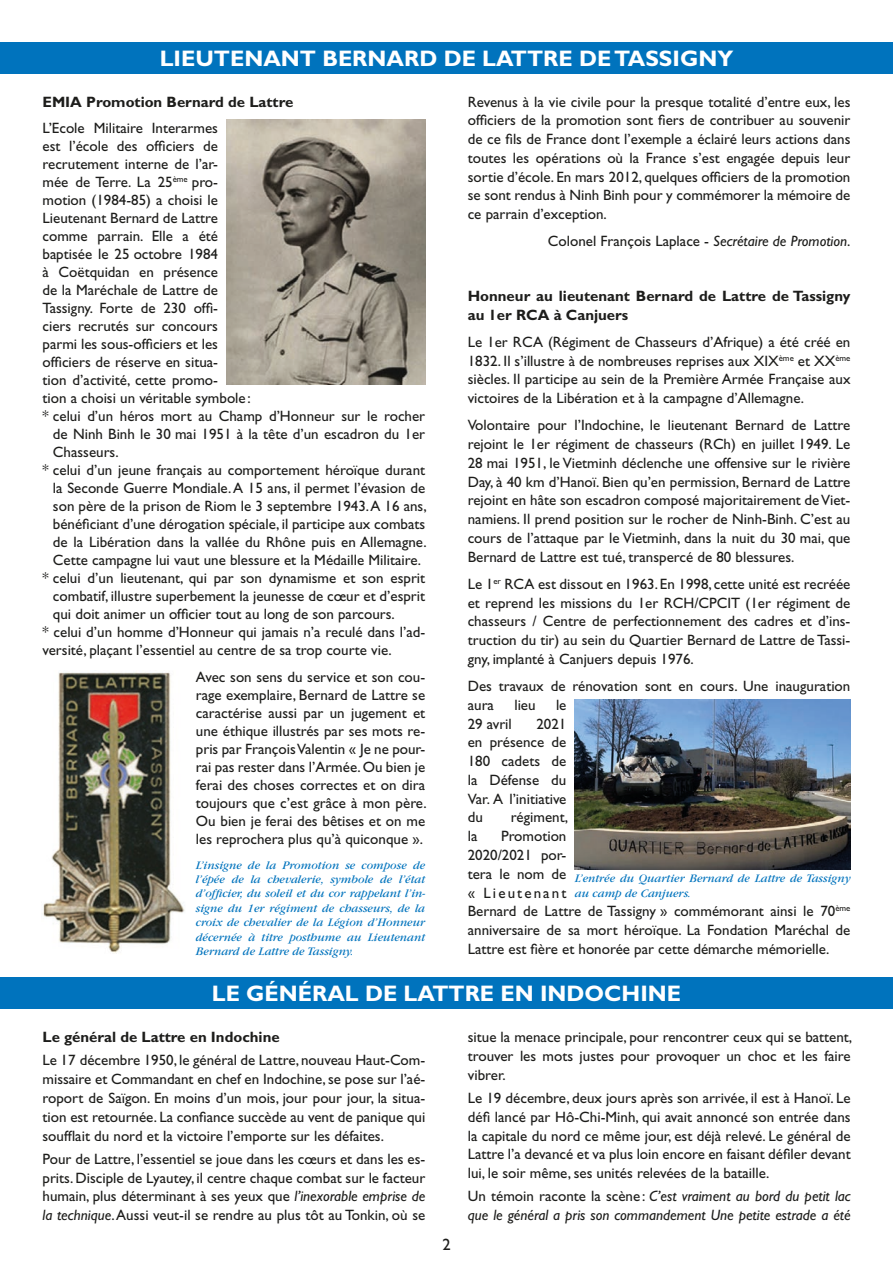
<style>
.page{position:relative;width:893px;height:1263px;background:#fff}
.page>*{position:absolute;margin:0;border:0;box-sizing:border-box;transform-origin:0 0}
.t1{font:700 22.5px "Gill Sans Std";color:#fff}
.t2{font:16.5px "Gill Sans Std";color:#1d1d1b}
.t3{font:15px/18.8px "Gill Sans Std";color:#1d1d1b;text-align:justify}
.t4{font:700 15px/18.8px "Gill Sans Std";color:#1d1d1b}
.t5{font:italic 15px/18.9px "Gill Sans Std";color:#1d1d1b}
.t6{font:italic 12px/14.4px "Garamond";color:#0073bd;text-align:justify}
.s1{font-style:italic}
.s2{font-style:normal}
</style>
<div class="page">
<div style="left:0;top:43px;width:893px;height:31px;background:#0073bd"></div>
<img style="left:43px;top:672px;width:142px;height:281px">
<img style="left:227px;top:119px;width:198px;height:266px">
<img style="left:575px;top:699px;width:276px;height:171px">
<div style="left:0;top:977px;width:893px;height:32px;background:#0073bd"></div>
<p class="t1" style="left:160px;top:45px;width:575px">LIEUTENANT BERNARD DE LATTRE DE TASSIGNY</p>
<p class="t4" style="left:43px;top:92px;width:252px">EMIA Promotion Bernard de Lattre</p>
<p class="t3" style="left:43px;top:119px;width:210px;line-height:18px;text-align:left">L’Ecole Militaire Interarmes<br>est l’école des officiers de recrutement interne de l’ar-<br>mée de Terre. La 25<sup>ème</sup> pro&shy;motion (1984-85) a choisi le<br>Lieutenant Bernard de Lattre comme parrain. Elle a été baptisée le 25 octobre 1984<br>à Coëtquidan en présence<br>de la Maréchale de Lattre de<br>Tassigny. Forte de 230 offi-<br>ciers recrutés sur concours parmi les sous-officiers et les officiers de réserve en situa-<br>tion d’activité, cette promo-<br>tion a choisi un véritable symbole :</p>
<p class="t3" style="left:53px;top:407px;width:374px;line-height:18px;text-indent:-10px">* celui d’un héros mort au Champ d’Honneur sur le rocher de Ninh Binh le 30 mai 1951 à la tête d’un escadron du 1er Chasseurs.</p>
<p class="t3" style="left:53px;top:461px;width:375px;line-height:18px;text-indent:-10px">* celui d’un jeune français au comportement héroïque durant la Seconde Guerre Mondiale. A 15 ans, il permet l’évasion de son père de la prison de Riom le 3 septembre 1943. A 16 ans, bénéficiant d’une dérogation spéciale, il participe aux combats de la Libération dans la vallée du Rhône puis en Allemagne.<br>Cette campagne lui vaut une blessure et la Médaille Militaire.</p>
<p class="t3" style="left:53px;top:569px;width:374px;line-height:18px;text-indent:-10px">* celui d’un lieutenant, qui par son dynamisme et son esprit combatif, illustre superbement la jeunesse de cœur et d’esprit qui doit animer un officier tout au long de son parcours.</p>
<p class="t3" style="left:43px;top:623px;width:384px;line-height:18px">* celui d’un homme d’Honneur qui jamais n’a reculé dans l’ad&shy;versité, plaçant l’essentiel au centre de sa trop courte vie.</p>
<p class="t3" style="left:196px;top:668px;width:232px;line-height:18px">Avec son sens du service et son cou&shy;rage exemplaire, Bernard de Lattre se caractérise aussi par un jugement et une éthique illustrés par ses mots re&shy;pris par François Valentin « Je ne pour&shy;rai pas rester dans l’Armée. Ou bien je ferai des choses correctes et on dira toujours que c’est grâce à mon père.<br>Ou bien je ferai des bêtises et on me les reprochera plus qu’à quiconque ».</p>
<p class="t3" style="left:468px;top:92px;width:384px">Revenus à la vie civile pour la presque totalité d’entre eux, les officiers de la promotion sont fiers de contribuer au souvenir de ce fils de France dont l’exemple a éclairé leurs actions dans toutes les opérations où la France s’est engagée depuis leur sortie d’école. En mars 2012, quelques officiers de la promotion se sont rendus à Ninh Binh pour y commémorer la mémoire de ce parrain d’exception.</p>
<p class="t3" style="left:548px;top:232px;width:304px">Colonel François Laplace - <span class="s1">Secrétaire de Promotion</span>.</p>
<p class="t4" style="left:468px;top:286px;width:384px">Honneur au lieutenant Bernard de Lattre de Tassigny au 1er RCA à Canjuers</p>
<p class="t3" style="left:468px;top:333px;width:384px">Le 1er RCA (Régiment de Chasseurs d’Afrique) a été créé en 1832. Il s’illustre à de nombreuses reprises aux XIX<sup>ème</sup> et XX<sup>ème </sup>siècles. Il participe au sein de la Première Armée Française aux victoires de la Libération et à la campagne d’Allemagne.</p>
<p class="t3" style="left:468px;top:416px;width:384px">Volontaire pour l’Indochine, le lieutenant Bernard de Lattre rejoint le 1er régiment de chasseurs (RCh) en juillet 1949. Le 28 mai 1951, le Vietminh déclenche une offensive sur le rivière Day, à 40 km d’Hanoï. Bien qu’en permission, Bernard de Lattre rejoint en hâte son escadron composé majoritairement de Viet&shy;namiens. Il prend position sur le rocher de Ninh-Binh. C’est au cours de l’attaque par le Vietminh, dans la nuit du 30 mai, que Bernard de Lattre est tué, transpercé de 80 blessures.</p>
<p class="t3" style="left:468px;top:575px;width:384px">Le 1<sup>er</sup> RCA est dissout en 1963. En 1998, cette unité est recréée et reprend les missions du 1er RCH/CPCIT (1er régiment de chasseurs / Centre de perfectionnement des cadres et d’ins&shy;truction du tir) au sein du Quartier Bernard de Lattre de Tassi&shy;gny, implanté à Canjuers depuis 1976.</p>
<p class="t3" style="left:468px;top:677px;width:384px">Des travaux de rénovation sont en cours. Une inauguration aura</p>
<p class="t3" style="left:514px;top:696px;width:23px">lieu</p>
<p class="t3" style="left:556px;top:696px;width:12px">le</p>
<p class="t3" style="left:468px;top:714px;width:100px;text-indent:69px">2021 en présence de 180 cadets de la Défense du Var. A l’initiative du</p>
<p class="t3" style="left:468px;top:714px;width:46px">29 avril</p>
<p class="t3" style="left:511px;top:808px;width:59px">régiment,</p>
<p class="t3" style="left:468px;top:827px;width:384px;text-align:left;text-indent:33px">Promotion<br>2020/2021 por-<br>tera le nom de<br>« Lieutenant<br>Bernard de Lattre de Tassigny » commémorant ainsi le 70<sup>ème </sup>anniversaire de sa mort héroïque. La Fondation Maréchal de<br>Lattre est fière et honorée par cette démarche mémorielle.</p>
<p class="t3" style="left:468px;top:827px;width:11px">la</p>
<p class="t6" style="left:196px;top:858px;width:231px">L’insigne de la Promotion se compose de l’épée de la chevalerie, symbole de l’état d’officier, du soleil et du cor rappelant l’in&shy;signe du 1er régiment de chasseurs, de la croix de chevalier de la Légion d’Honneur décernée à titre posthume au Lieutenant Bernard de Lattre de Tassigny.</p>
<p class="t6" style="left:575px;top:871px;width:277px">L’entrée du Quartier Bernard de Lattre de Tassigny au camp de Canjuers.</p>
<p class="t1" style="left:212px;top:980px;width:471px">LE GÉNÉRAL DE LATTRE EN INDOCHINE</p>
<p class="t4" style="left:43px;top:1028px;width:239px">Le général de Lattre en Indochine</p>
<p class="t3" style="left:43px;top:1051px;width:384px">Le 17 décembre 1950, le général de Lattre, nouveau Haut-Com&shy;missaire et Commandant en chef en Indochine, se pose sur l’aé&shy;roport de Saïgon. En moins d’un mois, jour pour jour, la situa&shy;tion est retournée. La confiance succède au vent de panique qui soufflait du nord et la victoire l’emporte sur les défaites.</p>
<p class="t3" style="left:43px;top:1149px;width:384px">Pour de Lattre, l’essentiel se joue dans les cœurs et dans les es&shy;prits. Disciple de Lyautey, il centre chaque combat sur le facteur humain, plus déterminant à ses yeux que <span class="s1">l’inexorable emprise de la technique</span>. Aussi veut-il se rendre au plus tôt au Tonkin, où se</p>
<p class="t2" style="left:442px;top:1235px;width:10px">2</p>
<p class="t3" style="left:468px;top:1028px;width:386px">situe la menace principale, pour rencontrer ceux qui se battent, trouver les mots justes pour provoquer un choc et les faire vibrer.</p>
<p class="t3" style="left:468px;top:1088px;width:384px">Le 19 décembre, deux jours après son arrivée, il est à Hanoï. Le défi lancé par Hô-Chi-Minh, qui avait annoncé son entrée dans la capitale du nord ce même jour, est déjà relevé. Le général de Lattre l’a devancé et va plus loin encore en faisant défiler devant lui, le soir même, ses unités relevées de la bataille.</p>
<p class="t5" style="left:468px;top:1187px;width:384px"><span class="s2">Un témoin raconte la scène :</span> C’est vraiment au bord du petit lac que le général a pris son commandement Une petite estrade a été</p>
</div>
